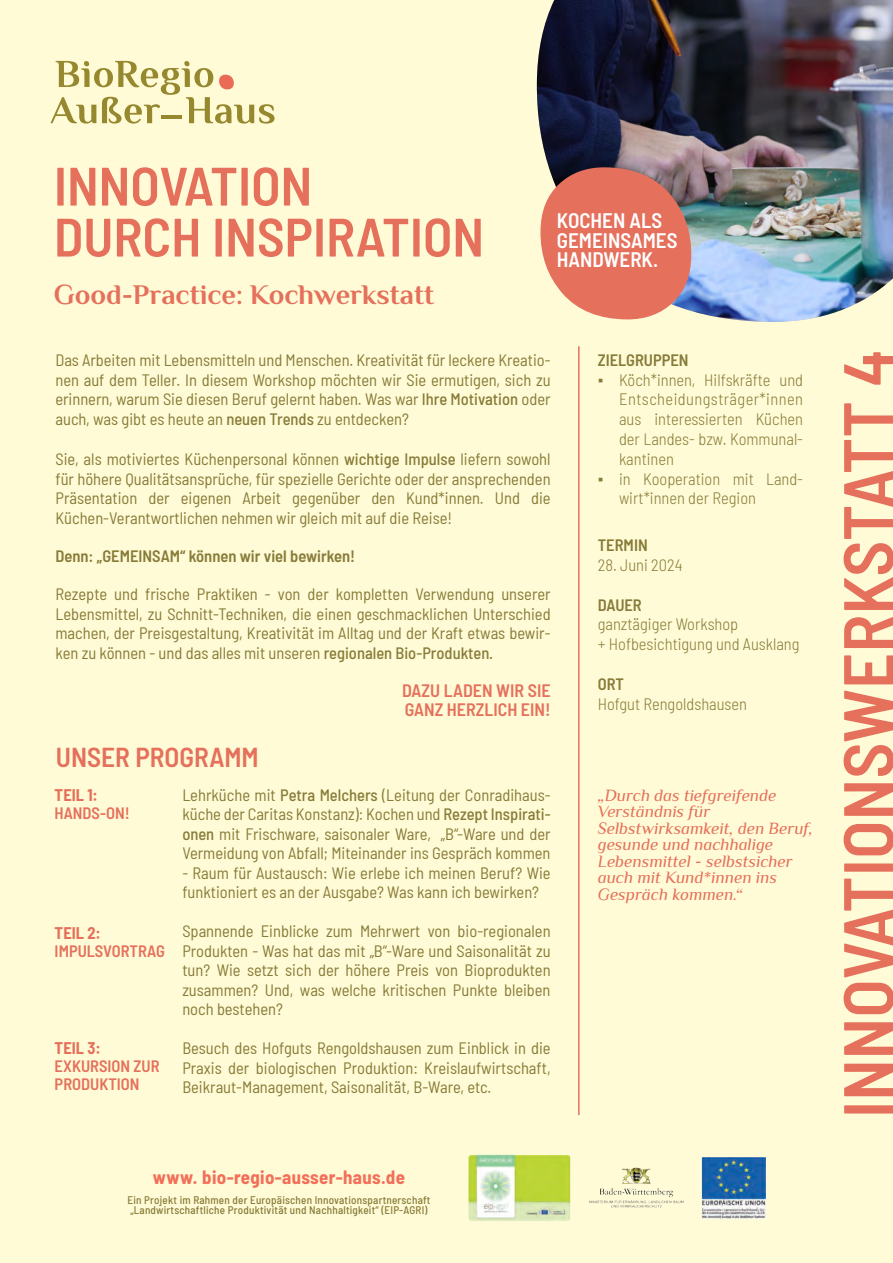
<style>
.page{position:relative;width:893px;height:1263px;background:#fffbd6}
.page>*{position:absolute;margin:0;border:0;box-sizing:border-box;transform-origin:0 0}
.t1{font:600 semi-condensed 70.5px "Barlow";color:#e5705c}
.t2{font:600 semi-condensed 54px/51px "Barlow";color:#e5705c}
.t3{font:700 28.5px "Philosopher";color:#e5705c}
.t4{font:600 semi-condensed 27.45px "Barlow";color:#e5705c}
.t5{font:600 semi-condensed 21px/19.5px "Barlow";color:#fff}
.t6{font:700 semi-condensed 18.75px "Barlow";letter-spacing:.02em;color:#f26f59}
.t7{font:600 semi-condensed 18px/19.5px "Barlow";color:#e5705c}
.t8{font:italic 16.95px/16.5px "Philosopher";color:#e5705c}
.t9{font:semi-condensed 16.5px/19.5px "Barlow";color:#877b38;text-align:justify}
.t10{font:300 semi-condensed 16.5px/19.8px "Barlow";color:#877b38}
.t11{font:600 semi-condensed 16.5px "Barlow";color:#877b38}
.t12{font:600 semi-condensed 16.5px/18px "Barlow";color:#e5705c}
.t13{font:700 semi-condensed 16.5px "Barlow";color:#e5705c}
.t14{font:500 semi-condensed 11.1px/10.4px "Barlow";letter-spacing:.02em;color:#877b38}
.s1{font-weight:500}
.s2{font-family:"Times New Roman";font-weight:400;font-stretch:normal}
</style>
<div class="page">
<svg style="left:50px;top:61px;width:225px;height:63px"></svg>
<hr style="left:161px;top:115px;width:21px;height:3px;background:#96882e">
<hr style="left:578px;top:346px;width:2px;height:769px;background:#e5705c">
<img style="left:536px;top:0;width:357px;height:322px">
<img style="left:589px;top:1167px;width:95px;height:41px">
<img style="left:468px;top:1155px;width:103px;height:66px">
<img style="left:701px;top:1157px;width:65px;height:61px">
<svg style="left:540px;top:167px;width:151px;height:153px;background:#db7d6b"></svg>
<h2 class="t2" style="left:54px;top:157px;width:432px">INNOVATION<br>DURCH INSPIRATION</h2>
<h3 class="t3" style="left:54px;top:275px;width:382px">Good-Practice: Kochwerkstatt</h3>
<p class="t5" style="left:557px;top:209px;width:122px">KOCHEN ALS<br>GEMEINSAMES<br>HANDWERK.</p>
<p class="t9" style="left:55px;top:349px;width:497px">Das Arbeiten mit Lebensmitteln und Menschen. Kreativität für leckere Kreatio&shy;nen auf dem Teller. In diesem Workshop möchten wir Sie ermutigen, sich zu erinnern, warum Sie diesen Beruf gelernt haben. Was war <span class="s1">Ihre Motivation</span> oder auch, was gibt es heute an <span class="s1">neuen Trends</span> zu entdecken?</p>
<p class="t9" style="left:55px;top:448px;width:497px">Sie, als motiviertes Küchenpersonal können <span class="s1">wichtige Impulse</span> liefern sowohl für höhere Qualitätsansprüche, für spezielle Gerichte oder der ansprechenden Präsentation der eigenen Arbeit gegenüber den Kund*innen. Und die Küchen-Verantwortlichen nehmen wir gleich mit auf die Reise!</p>
<p class="t11" style="left:55px;top:544px;width:301px">Denn: „GEMEINSAM“ können wir viel bewirken!</p>
<p class="t9" style="left:55px;top:583px;width:497px">Rezepte und frische Praktiken - von der kompletten Verwendung unserer Lebensmittel, zu Schnitt-Techniken, die einen geschmacklichen Unterschied machen, der Preisgestaltung, Kreativität im Alltag und der Kraft etwas bewir&shy;ken zu können - und das alles mit unseren <span class="s1">regionalen Bio-Produkten.</span></p>
<p class="t7" style="left:402px;top:679px;width:150px">DAZU LADEN WIR SIE<br>GANZ HERZLICH EIN!</p>
<h3 class="t4" style="left:56px;top:737px;width:204px">UNSER PROGRAMM</h3>
<p class="t13" style="left:55px;top:783px;width:45px">TEIL 1:</p>
<p class="t12" style="left:55px;top:802px;width:77px">HANDS-ON!</p>
<p class="t13" style="left:55px;top:921px;width:48px">TEIL 2:</p>
<p class="t12" style="left:55px;top:940px;width:112px">IMPULSVORTRAG</p>
<p class="t13" style="left:55px;top:1036px;width:48px">TEIL 3:</p>
<p class="t12" style="left:55px;top:1056px;width:106px">EXKURSION ZUR<br>PRODUKTION</p>
<p class="t9" style="left:182px;top:784px;width:370px">Lehrküche mit <span class="s1">Petra Melchers</span> (Leitung der Conradihaus&shy;küche der Caritas Konstanz): Kochen und <span class="s1">Rezept Inspirati&shy;onen</span> mit Frischware, saisonaler Ware, „B“-Ware und der Vermeidung von Abfall; Miteinander ins Gespräch kommen</p>
<p class="t9" style="left:182px;top:862px;width:370px">- Raum für Austausch: Wie erlebe ich meinen Beruf? Wie funktioniert es an der Ausgabe? Was kann ich bewirken?</p>
<p class="t9" style="left:182px;top:920px;width:370px">Spannende Einblicke zum Mehrwert von bio-regionalen Produkten - Was hat das mit „B“-Ware und Saisonalität zu tun? Wie setzt sich der höhere Preis von Bioprodukten zusammen? Und, was welche kritischen Punkte bleiben noch bestehen?</p>
<p class="t9" style="left:182px;top:1037px;width:370px">Besuch des Hofguts Rengoldshausen zum Einblick in die Praxis der biologischen Produktion: Kreislaufwirtschaft, Beikraut-Management, Saisonalität, B-Ware, etc.</p>
<p class="t6" style="left:153px;top:1163px;width:254px">www. bio-regio-ausser-haus.de</p>
<p class="t14" style="left:128px;top:1194px;width:304px">Ein Projekt im Rahmen der Europäischen Innovationspartnerschaft „Landwirtschaftliche Produktivität und Nachhaltigkeit“ (EIP-AGRI)</p>
<p class="t11" style="left:598px;top:348px;width:92px">ZIELGRUPPEN</p>
<p class="t10" style="left:619px;top:368px;width:186px;text-align:justify;text-indent:-21px"><span class="s2">▪</span> Köch*innen, Hilfskräfte und Entscheidungsträger*innen aus interessierten Küchen der Landes- bzw. Kommunal&shy;kantinen</p>
<p class="t10" style="left:619px;top:467px;width:186px;text-indent:-21px"><span class="s2">▪</span> in Kooperation mit Land&shy;wirt*innen der Region</p>
<p class="t11" style="left:598px;top:533px;width:51px">TERMIN</p>
<p class="t10" style="left:598px;top:554px;width:86px">28. Juni 2024</p>
<p class="t11" style="left:598px;top:593px;width:46px">DAUER</p>
<p class="t10" style="left:598px;top:613px;width:203px">ganztägiger Workshop<br>+ Hofbesichtigung und Ausklang</p>
<p class="t11" style="left:598px;top:672px;width:28px">ORT</p>
<p class="t10" style="left:598px;top:692px;width:151px">Hofgut Rengoldshausen</p>
<p class="t8" style="left:598px;top:787px;width:217px">„Durch das tiefgreifende<br>Verständnis für<br>Selbstwirksamkeit, den Beruf, gesunde und nachhalige<br>Lebensmittel - selbstsicher auch mit Kund*innen ins<br>Gespräch kommen.“</p>
<h1 class="t1" style="left:817px;top:1118px;width:770px;rotate:-90deg">INNOVATIONSWERKSTATT 4</h1>
</div>
